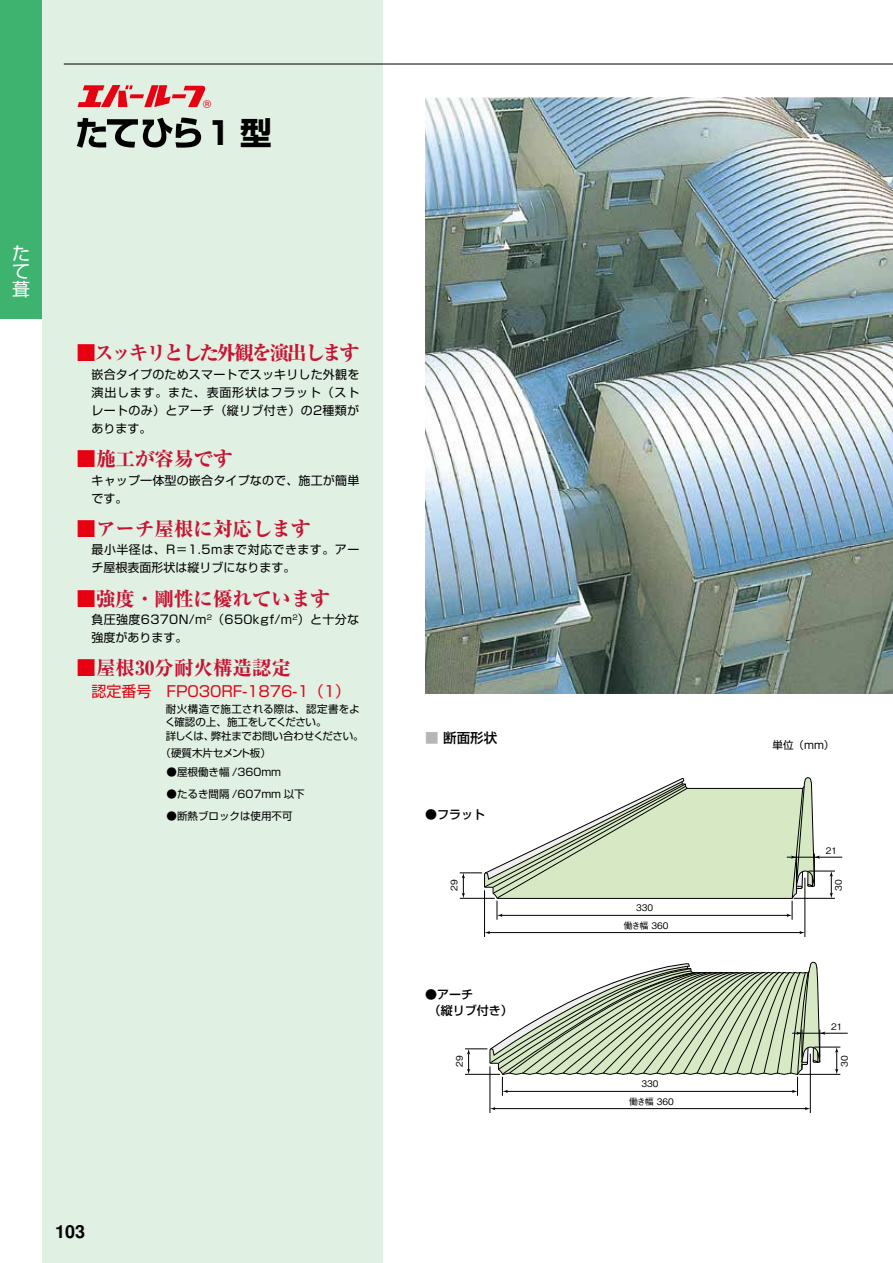
<style>
.page{position:relative;width:893px;height:1263px;background:#fff}
.page>*{position:absolute;margin:0;border:0;box-sizing:border-box;transform-origin:0 0}
.t1{font:700 31.5px "Shin Go Pro";color:#000}
.t2{font:800 19.5px "Ryumin Pro";color:#c81432}
.t3{font:800 19.5px "Ryumin Pro";letter-spacing:-.1em;color:#c81432}
.t4{font:18px/18px "Shin Go Pro";color:#fff;text-align:justify}
.t5{font:700 18px "Nimbus San L";color:#000}
.t6{font:15px "Shin Go Pro";color:#e60012}
.t7{font:500 13.5px "Shin Go Pro";color:#000}
.t8{font:12px/18px "Shin Go Pro";letter-spacing:.025em;color:#000}
.t9{font:12px/18px "Shin Go Pro";color:#000}
.t10{font:500 12px/16.2px "Shin Go Pro";color:#000}
.t11{font:10.95px "Helvetica";color:#e60012}
.t12{font:10.5px/13.5px "Shin Go Pro";color:#000}
.t13{font:10.5px "Shin Go Pro";letter-spacing:-.03em;color:#000}
.t14{font:500 9px "Gothic BBB Pro";color:#000}
.s1{color:#e60012}
.s2{color:#b5b6b6}
</style>
<div class="page">
<div style="left:0;top:0;width:43px;height:319px;background:#3eb370"></div>
<div style="left:43px;top:0;width:340px;height:1263px;background:#e0f0e2"></div>
<hr style="left:64px;top:64px;width:829px;height:1px;background:#000">
<svg style="left:77px;top:118px;width:124px;height:30px"></svg>
<svg style="left:78px;top:85px;width:128px;height:22px"></svg>
<img style="left:425px;top:98px;width:468px;height:595px">
<hr style="left:484px;top:890px;width:1px;height:47px;background:#000">
<hr style="left:805px;top:878px;width:1px;height:59px;background:#000">
<hr style="left:489px;top:932px;width:312px;height:1px;background:#000">
<svg style="left:799px;top:931px;width:6px;height:3px"></svg>
<svg style="left:485px;top:931px;width:5px;height:3px"></svg>
<hr style="left:787px;top:857px;width:55px;height:1px;background:#000">
<svg style="left:460px;top:777px;width:375px;height:143px"></svg>
<hr style="left:490px;top:1066px;width:1px;height:47px;background:#000">
<hr style="left:810px;top:1054px;width:1px;height:59px;background:#000">
<hr style="left:494px;top:1108px;width:312px;height:1px;background:#000">
<svg style="left:805px;top:1107px;width:5px;height:3px"></svg>
<svg style="left:490px;top:1107px;width:5px;height:3px"></svg>
<hr style="left:792px;top:1033px;width:56px;height:1px;background:#000">
<svg style="left:465px;top:961px;width:375px;height:135px"></svg>
<h3 class="t4" style="left:12px;top:241px;width:19px">たて葺</h3>
<p class="t11" style="left:203px;top:95px;width:10px">®</p>
<h1 class="t1" style="left:207px;top:108px;width:67px">1型</h1>
<h2 class="t3" style="left:77px;top:338px;width:284px"><span class="s1">■</span>スッキリとした外観を演出します</h2>
<p class="t8" style="left:92px;top:364px;width:269px;text-align:justify">嵌合タイプのためスマートでスッキリした外観を演出します。また、表面形状はフラット（ストレートのみ）とアーチ（縦リブ付き）の2種類があります。</p>
<h2 class="t2" style="left:77px;top:443px;width:158px"><span class="s1">■</span>施工が容易です</h2>
<p class="t8" style="left:92px;top:470px;width:269px">キャップ一体型の嵌合タイプなので、施工が簡単です。</p>
<h2 class="t2" style="left:77px;top:513px;width:236px"><span class="s1">■</span>アーチ屋根に対応します</h2>
<p class="t9" style="left:92px;top:539px;width:269px">最小半径は、R＝1.5mまで対応できます。アーチ屋根表面形状は縦リブになります。</p>
<h2 class="t2" style="left:77px;top:583px;width:255px"><span class="s1">■</span>強度・剛性に優れています</h2>
<p class="t8" style="left:92px;top:609px;width:269px">負圧強度6370N/m<sup>2</sup>（650kgf/m<sup>2</sup>）と十分な強度があります。</p>
<h2 class="t2" style="left:77px;top:653px;width:216px"><span class="s1">■</span>屋根30分耐火構造認定</h2>
<p class="t6" style="left:92px;top:678px;width:260px">認定番号　FP030RF-1876-1（1）</p>
<p class="t12" style="left:165px;top:701px;width:200px">耐火構造で施工される際は、認定書をよく確認の上、施工をしてください。<br>詳しくは、弊社までお問い合わせください。</p>
<p class="t13" style="left:161px;top:745px;width:112px">（硬質木片セメント板）</p>
<p class="t12" style="left:167px;top:763px;width:116px">●屋根働き幅 /360mm</p>
<p class="t12" style="left:167px;top:786px;width:140px">●たるき間隔 /607mm 以下</p>
<p class="t12" style="left:167px;top:808px;width:127px">●断熱ブロックは使用不可</p>
<h3 class="t5" style="left:55px;top:1218px;width:32px">103</h3>
<p class="t7" style="left:425px;top:727px;width:73px"><span class="s2">■</span> 断面形状</p>
<p class="t10" style="left:425px;top:805px;width:61px">●フラット</p>
<p class="t14" style="left:447px;top:890px;width:13px;rotate:-90deg">29</p>
<p class="t10" style="left:425px;top:985px;width:89px">●アーチ<br>（縦リブ付き）</p>
<p class="t14" style="left:452px;top:1066px;width:13px;rotate:-90deg">29</p>
<p class="t14" style="left:636px;top:901px;width:19px">330</p>
<p class="t14" style="left:624px;top:918px;width:46px">働き幅 360</p>
<p class="t14" style="left:641px;top:1077px;width:19px">330</p>
<p class="t14" style="left:629px;top:1094px;width:46px">働き幅 360</p>
<p class="t12" style="left:773px;top:737px;width:63px">単位（mm）</p>
<p class="t14" style="left:826px;top:843px;width:13px">21</p>
<p class="t14" style="left:831px;top:890px;width:13px;rotate:-90deg">30</p>
<p class="t14" style="left:831px;top:1019px;width:13px">21</p>
<p class="t14" style="left:837px;top:1067px;width:13px;rotate:-90deg">30</p>
</div>
